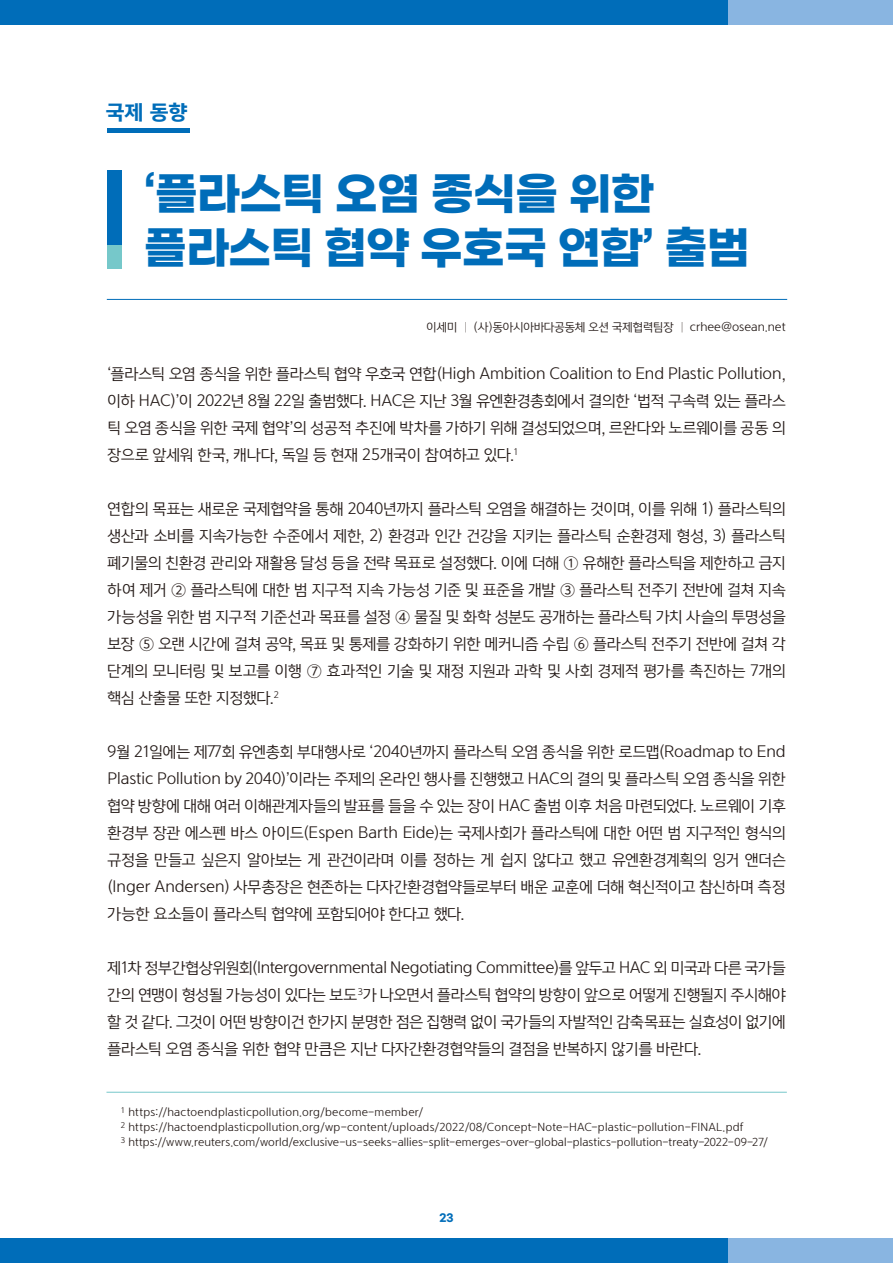
<style>
.page{position:relative;width:893px;height:1263px;background:#fff}
.page>*{position:absolute;margin:0;border:0;box-sizing:border-box;transform-origin:0 0}
.t1{font:700 45px/54px "Gmarket Sans";letter-spacing:-.025em;color:#006db9}
.t2{font:19.5px "Yoon Gothic Pro 785";color:#006db9}
.t3{font:15px/27px "Yoon Gothic Pro 745";letter-spacing:-.01em;color:#221815;text-align:justify}
.t4{font:11.25px "Yoon Gothic Pro 745";color:#221815}
.t5{font:10.5px/15px "Yoon Gothic Pro 745";letter-spacing:.015em;color:#221815}
.t6{font:700 10.5px "Gmarket Sans";color:#006db9}
.t7{font:7.5px/15px "Yoon Gothic Pro 745";color:#221815;text-align:justify}
.s1{font-family:"Yoon Gothic Pro 715"}
</style>
<div class="page">
<div style="left:107px;top:171px;width:15px;height:98px;background:#006db9"></div>
<div style="left:107px;top:245px;width:15px;height:24px;background:#76c8ca"></div>
<hr style="left:107px;top:299px;width:680px;height:1px;background:#006db9">
<hr style="left:106px;top:1092px;width:681px;height:1px;background:#76c8ca">
<div style="left:107px;top:128px;width:83px;height:5px;background:#006db9"></div>
<div style="left:329px;top:1238px;width:564px;height:25px;background:#89b5e1"></div>
<div style="left:0;top:1238px;width:728px;height:25px;background:#006db9"></div>
<div style="left:329px;top:0;width:564px;height:25px;background:#89b5e1"></div>
<div style="left:0;top:0;width:728px;height:25px;background:#006db9"></div>
<h2 class="t2" style="left:106px;top:97px;width:83px">국제 동향</h2>
<h1 class="t1" style="left:144px;top:169px;width:608px">‘플라스틱 오염 종식을 위한 플라스틱 협약 우호국 연합’ 출범</h1>
<p class="t4" style="left:427px;top:320px;width:361px">이세미 <span class="s1">|</span> (사)동아시아바다공동체 오션 국제협력팀장 <span class="s1">|</span> crhee@osean.net</p>
<p class="t3" style="left:108px;top:360px;width:680px">‘플라스틱 오염 종식을 위한 플라스틱 협약 우호국 연합(High Ambition Coalition to End Plastic Pollution, 이하 HAC)’이 2022년 8월 22일 출범했다. HAC은 지난 3월 유엔환경총회에서 결의한 ‘법적 구속력 있는 플라스 틱 오염 종식을 위한 국제 협약’의 성공적 추진에 박차를 가하기 위해 결성되었으며, 르완다와 노르웨이를 공동 의 장으로 앞세워 한국, 캐나다, 독일 등 현재 25개국이 참여하고 있다.<sup>1</sup></p>
<p class="t3" style="left:108px;top:495px;width:680px">연합의 목표는 새로운 국제협약을 통해 2040년까지 플라스틱 오염을 해결하는 것이며, 이를 위해 1) 플라스틱의 생산과 소비를 지속가능한 수준에서 제한, 2) 환경과 인간 건강을 지키는 플라스틱 순환경제 형성, 3) 플라스틱 폐기물의 친환경 관리와 재활용 달성 등을 전략 목표로 설정했다. 이에 더해 ① 유해한 플라스틱을 제한하고 금지 하여 제거 ② 플라스틱에 대한 범 지구적 지속 가능성 기준 및 표준을 개발 ③ 플라스틱 전주기 전반에 걸쳐 지속 가능성을 위한 범 지구적 기준선과 목표를 설정 ④ 물질 및 화학 성분도 공개하는 플라스틱 가치 사슬의 투명성을 보장 ⑤ 오랜 시간에 걸쳐 공약, 목표 및 통제를 강화하기 위한 메커니즘 수립 ⑥ 플라스틱 전주기 전반에 걸쳐 각 단계의 모니터링 및 보고를 이행 ⑦ 효과적인 기술 및 재정 지원과 과학 및 사회 경제적 평가를 촉진하는 7개의 핵심 산출물 또한 지정했다.<sup>2</sup></p>
<p class="t3" style="left:108px;top:738px;width:680px">9월 21일에는 제77회 유엔총회 부대행사로 ‘2040년까지 플라스틱 오염 종식을 위한 로드맵(Roadmap to End Plastic Pollution by 2040)’이라는 주제의 온라인 행사를 진행했고 HAC의 결의 및 플라스틱 오염 종식을 위한 협약 방향에 대해 여러 이해관계자들의 발표를 들을 수 있는 장이 HAC 출범 이후 처음 마련되었다. 노르웨이 기후 환경부 장관 에스펜 바스 아이드(Espen Barth Eide)는 국제사회가 플라스틱에 대한 어떤 범 지구적인 형식의 규정을 만들고 싶은지 알아보는 게 관건이라며 이를 정하는 게 쉽지 않다고 했고 유엔환경계획의 잉거 앤더슨 (Inger Andersen) 사무총장은 현존하는 다자간환경협약들로부터 배운 교훈에 더해 혁신적이고 참신하며 측정 가능한 요소들이 플라스틱 협약에 포함되어야 한다고 했다.</p>
<p class="t3" style="left:108px;top:954px;width:680px">제1차 정부간협상위원회(Intergovernmental Negotiating Committee)를 앞두고 HAC 외 미국과 다른 국가들 간의 연맹이 형성될 가능성이 있다는 보도<sup>3</sup>가 나오면서 플라스틱 협약의 방향이 앞으로 어떻게 진행될지 주시해야 할 것 같다. 그것이 어떤 방향이건 한가지 분명한 점은 집행력 없이 국가들의 자발적인 감축목표는 실효성이 없기에 플라스틱 오염 종식을 위한 협약 만큼은 지난 다자간환경협약들의 결점을 반복하지 않기를 바란다.</p>
<p class="t7" style="left:121px;top:1103px;width:6px">1<br>2<br>3</p>
<p class="t5" style="left:128px;top:1105px;width:641px">https://hactoendplasticpollution.org/become-member/ https://hactoendplasticpollution.org/wp-content/uploads/2022/08/Concept-Note-HAC-plastic-pollution-FINAL.pdf https://www.reuters.com/world/exclusive-us-seeks-allies-split-emerges-over-global-plastics-pollution-treaty-2022-09-27/</p>
<p class="t6" style="left:439px;top:1212px;width:16px">23</p>
</div>
